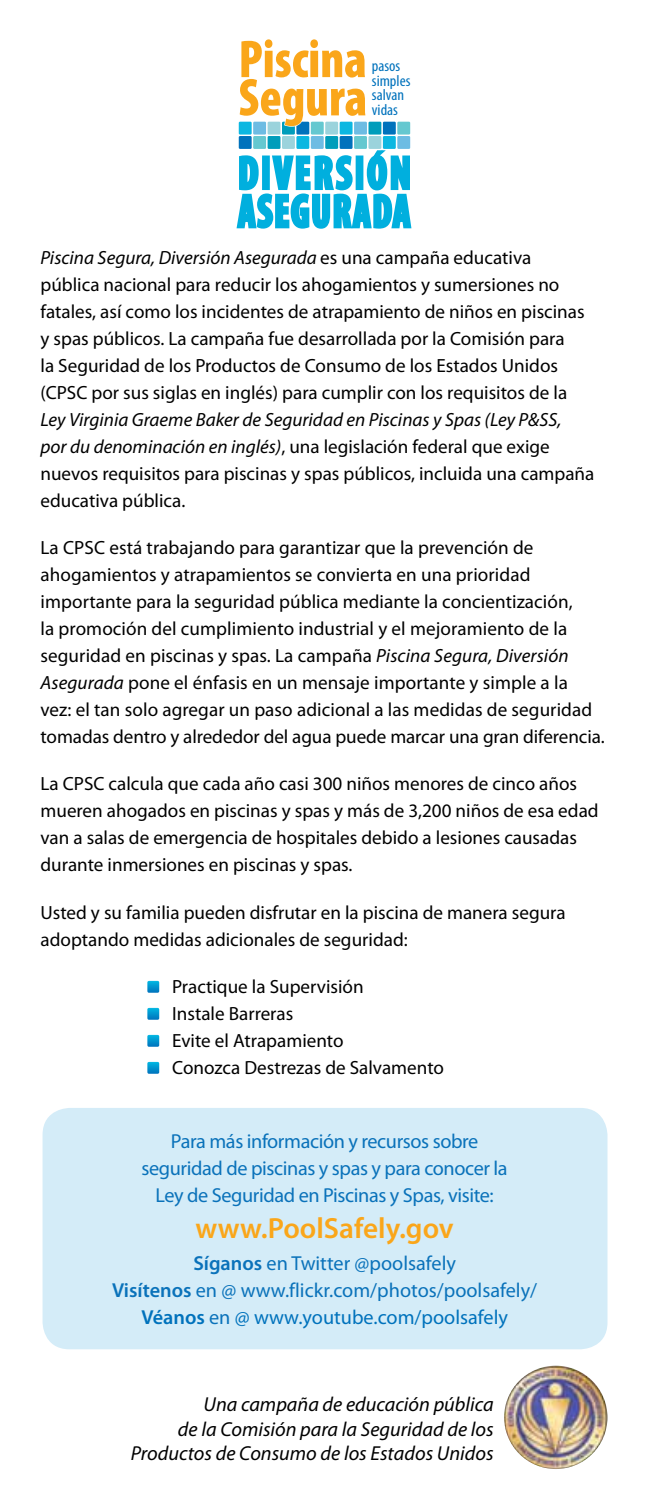
<style>
.page{position:relative;width:648px;height:1499px;background:#fff}
.page>*{position:absolute;margin:0;border:0;box-sizing:border-box;transform-origin:0 0}
.t1{font:600 29.25px "Myriad Pro";color:#faa61a}
.t2{font:20.25px/27px "Myriad Pro";letter-spacing:-.02em;color:#0a72ba;text-align:center}
.t3{font:20.25px/27px "Myriad Pro";color:#0a72ba;text-align:center}
.t4{font:italic 20.25px/24.3px "Myriad Pro";color:#000;text-align:right}
.t5{font:19.12px/27px "Myriad Pro";color:#000}
.t6{font:condensed 15.75px/14.6px "Myriad Pro";color:#0072bc;scale:1.05 1}
.s1{font-style:italic}
.s2{font-weight:600}
.s3{font-weight:600;color:#0072bc}
.s4{color:#0072bc}
</style>
<div class="page">
<div style="left:43px;top:1108px;width:565px;height:241px;background:#d4ecf8;border-radius:27px"></div>
<svg style="left:147px;top:981px;width:12px;height:11px"></svg>
<svg style="left:147px;top:1008px;width:12px;height:11px"></svg>
<svg style="left:147px;top:1035px;width:12px;height:11px"></svg>
<svg style="left:147px;top:1062px;width:12px;height:11px"></svg>
<img style="left:504px;top:1365px;width:104px;height:104px;border-radius:52px">
<svg style="left:236px;top:146px;width:176px;height:83px"></svg>
<div style="left:282px;top:136px;width:13px;height:13px;background:#9bd3dc"></div>
<div style="left:296px;top:136px;width:13px;height:13px;background:#0cb7e1"></div>
<div style="left:311px;top:136px;width:13px;height:13px;background:#6dbce3"></div>
<div style="left:325px;top:136px;width:13px;height:13px;background:#009dbb"></div>
<div style="left:340px;top:136px;width:13px;height:13px;background:#0072bc"></div>
<div style="left:354px;top:136px;width:13px;height:13px;background:#65c8d0"></div>
<div style="left:368px;top:136px;width:13px;height:13px;background:#9bd3dc"></div>
<div style="left:383px;top:136px;width:13px;height:13px;background:#0cb7e1"></div>
<div style="left:397px;top:136px;width:13px;height:13px;background:#6dbce3"></div>
<div style="left:354px;top:122px;width:13px;height:13px;background:#6dbce3"></div>
<div style="left:368px;top:122px;width:13px;height:13px;background:#009dbb"></div>
<div style="left:383px;top:122px;width:13px;height:13px;background:#0072bc"></div>
<div style="left:397px;top:122px;width:13px;height:13px;background:#65c8d0"></div>
<div style="left:239px;top:136px;width:13px;height:13px;background:#0072bc"></div>
<div style="left:253px;top:136px;width:13px;height:13px;background:#65c8d0"></div>
<div style="left:239px;top:122px;width:13px;height:13px;background:#0cb7e1"></div>
<div style="left:268px;top:136px;width:12px;height:13px;background:#009dbb"></div>
<svg style="left:240px;top:39px;width:125px;height:96px"></svg>
<p class="t6" style="left:372px;top:58px;width:38px">pasos simples salvan vidas</p>
<p class="t5" style="left:40px;top:243px;width:546px"><span class="s1">Piscina Segura, Diversión Asegurada</span> es una campaña educativa pública nacional para reducir los ahogamientos y sumersiones no fatales, así como los incidentes de atrapamiento de niños en piscinas y spas públicos. La campaña fue desarrollada por la Comisión para<br>la Seguridad de los Productos de Consumo de los Estados Unidos (CPSC por sus siglas en inglés) para cumplir con los requisitos de la</p>
<p class="t5" style="left:40px;top:405px;width:555px"><span class="s1">Ley Virginia Graeme Baker de Seguridad en Piscinas y Spas (Ley P&amp;SS,<br>por du denominación en inglés)</span>, una legislación federal que exige nuevos requisitos para piscinas y spas públicos, incluida una campaña educativa pública.</p>
<p class="t5" style="left:40px;top:534px;width:566px">La CPSC está trabajando para garantizar que la prevención de ahogamientos y atrapamientos se convierta en una prioridad importante para la seguridad pública mediante la concientización,<br>la promoción del cumplimiento industrial y el mejoramiento de la seguridad en piscinas y spas. La campaña <span class="s1">Piscina Segura, Diversión Asegurada</span> pone el énfasis en un mensaje importante y simple a la<br>vez: el tan solo agregar un paso adicional a las medidas de seguridad tomadas dentro y alrededor del agua puede marcar una gran diferencia.</p>
<p class="t5" style="left:41px;top:770px;width:560px">La CPSC calcula que cada año casi 300 niños menores de cinco años mueren ahogados en piscinas y spas y más de 3,200 niños de esa edad van a salas de emergencia de hospitales debido a lesiones causadas durante inmersiones en piscinas y spas.</p>
<p class="t5" style="left:41px;top:898px;width:527px">Usted y su familia pueden disfrutar en la piscina de manera segura adoptando medidas adicionales de seguridad:</p>
<p class="t5" style="left:172px;top:972px;width:273px">Practique la Supervisión<br>Instale Barreras<br>Evite el Atrapamiento<br>Conozca Destrezas de Salvamento</p>
<p class="t2" style="left:142px;top:1127px;width:368px">Para más información y recursos sobre seguridad de piscinas y spas y para conocer la<br>Ley de Seguridad en Piscinas y Spas, visite:</p>
<h1 class="t1" style="left:195px;top:1210px;width:260px">www.PoolSafely.gov</h1>
<p class="t3" style="left:112px;top:1249px;width:427px"><span class="s2">Síganos</span> en Twitter @poolsafely<br><span class="s2">Visítenos</span> en @ www.flickr.com/photos/poolsafely/<br><span class="s3">Véanos</span> en <span class="s4">@ www.youtube.com/poolsafely</span></p>
<p class="t4" style="left:131px;top:1392px;width:364px">Una campaña de educación pública<br>de la Comisión para la Seguridad de los<br>Productos de Consumo de los Estados Unidos</p>
</div>
